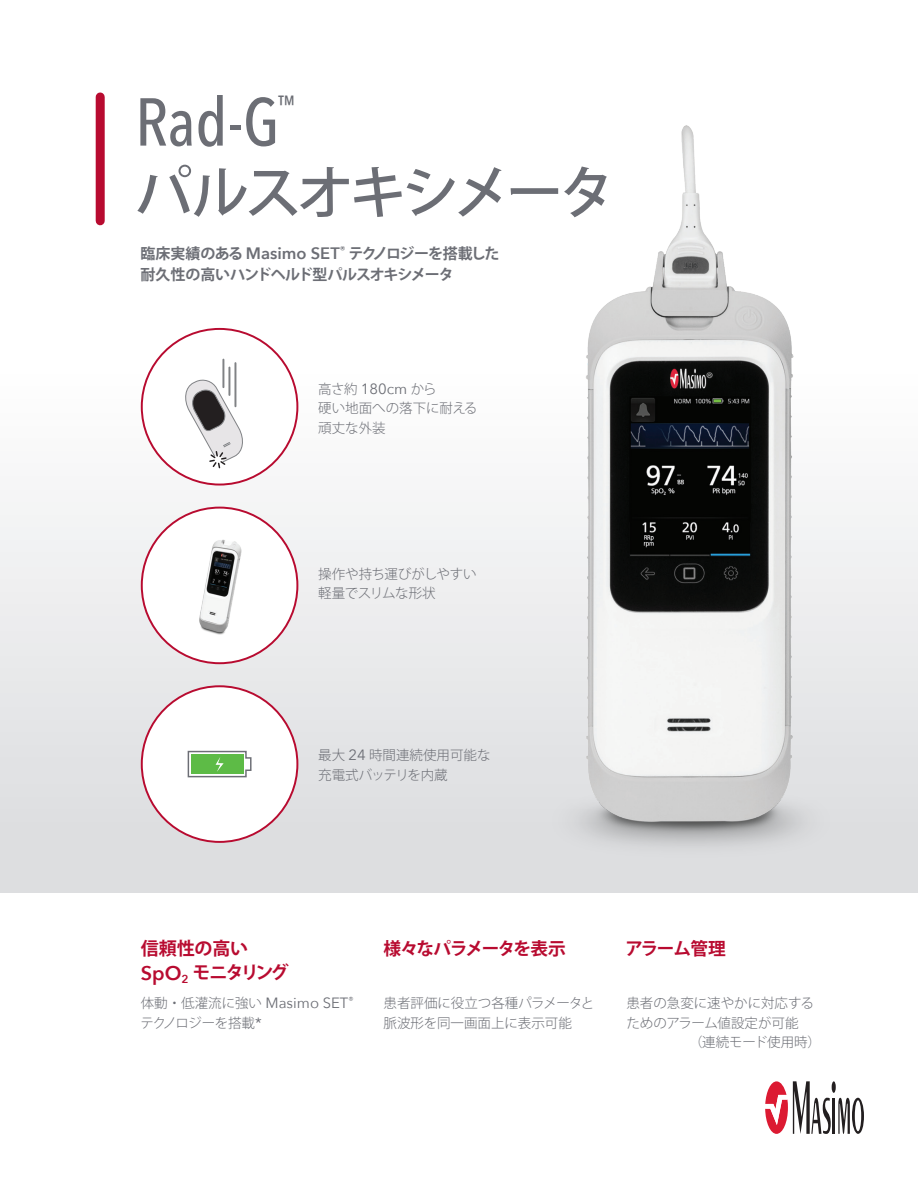
<style>
.page{position:relative;width:918px;height:1188px;background:#fff}
.page>*{position:absolute;margin:0;border:0;box-sizing:border-box;transform-origin:0 0}
.t1{font:500 66.9px "Avenir Next Condensed";color:#6c6e75}
.t2{font:500 57px "Koz Go Pro";letter-spacing:-.08em;color:#6c6e75}
.t3{font:500 23.4px "Avenir Next Condensed";color:#6c6e75}
.t4{font:700 18px "Koz Go Pro";letter-spacing:-.03em;color:#b80b30}
.t5{font:700 17.55px "Koz Go Pro";letter-spacing:-.07em;color:#b80b30}
.t6{font:700 15px/21px "Koz Go Pro";letter-spacing:-.05em;color:#6c6e75}
.t7{font:300 13.5px/19.5px "Koz Go Pro";color:#6c6e75}
.s1{font-family:"Avenir Next";font-weight:600;font-size:16.5px}
.s2{font-family:"Avenir Next";font-weight:400;font-size:14.85px}
.s3{font-family:"Avenir Next";font-weight:600;font-size:19.8px}
</style>
<div class="page">
<svg style="left:832px;top:1081px;width:4px;height:12px"></svg>
<hr style="left:833px;top:1098px;width:2px;height:36px;background:#231f20">
<svg style="left:838px;top:1098px;width:26px;height:36px"></svg>
<svg style="left:765px;top:1081px;width:66px;height:53px"></svg>
<div style="left:0;top:322px;width:918px;height:570px;background:linear-gradient(to bottom,#fff,#d9dadc)"></div>
<div style="left:96px;top:97px;width:9px;height:124px;background:#b80b30"></div>
<img style="left:544px;top:125px;width:295px;height:768px">
<div style="left:142px;top:508px;width:155px;height:155px;background:#fff;border-radius:50%"></div>
<img style="left:171px;top:510px;width:99px;height:148px">
<div style="left:142px;top:686px;width:155px;height:156px;background:#fff;border-radius:50%"></div>
<svg style="left:187px;top:750px;width:65px;height:28px"></svg>
<div style="left:142px;top:329px;width:155px;height:156px;background:#fff;border-radius:50%"></div>
<svg style="left:185px;top:378px;width:58px;height:91px"></svg>
<hr style="left:222px;top:360px;width:2px;height:27px;background:#808285">
<hr style="left:228px;top:368px;width:2px;height:27px;background:#808285">
<hr style="left:234px;top:363px;width:2px;height:43px;background:#808285">
<h1 class="t1" style="left:135px;top:82px;width:145px">Rad-G</h1>
<h3 class="t3" style="left:278px;top:90px;width:19px">™</h3>
<h2 class="t2" style="left:135px;top:156px;width:482px">パルスオキシメータ</h2>
<p class="t6" style="left:141px;top:244px;width:360px">臨床実績のある <span class="s1">Masimo SET</span><sup>®</sup> テクノロジーを搭載した耐久性の高いハンドヘルド型パルスオキシメータ</p>
<p class="t7" style="left:318px;top:379px;width:161px">高さ約 <span class="s2">180cm</span> から<br>硬い地面への落下に耐える頑丈な外装</p>
<p class="t7" style="left:318px;top:564px;width:160px">操作や持ち運びがしやすい軽量でスリムな形状</p>
<p class="t7" style="left:318px;top:745px;width:174px">最大 <span class="s2">24</span> 時間連続使用可能な充電式バッテリを内蔵</p>
<h3 class="t4" style="left:141px;top:937px;width:109px">信頼性の高い</h3>
<p class="t5" style="left:384px;top:937px;width:184px">様々なパラメータを表示</p>
<h3 class="t4" style="left:141px;top:961px;width:150px"><span class="s3">SpO</span><sub>2</sub> モニタリング</h3>
<p class="t5" style="left:625px;top:937px;width:102px">アラーム管理</p>
<p class="t7" style="left:141px;top:993px;width:215px">体動・低灌流に強い <span class="s2">Masimo SET</span><sup>®</sup>テクノロジーを搭載<span class="s2">*</span></p>
<p class="t7" style="left:384px;top:993px;width:212px">患者評価に役立つ各種パラメータと脈波形を同一画面上に表示可能</p>
<p class="t7" style="left:626px;top:993px;width:189px">患者の急変に速やかに対応する</p>
<p class="t7" style="left:626px;top:1013px;width:174px">ためのアラーム値設定が可能</p>
<p class="t7" style="left:689px;top:1032px;width:134px">（連続モード使用時）</p>
</div>
